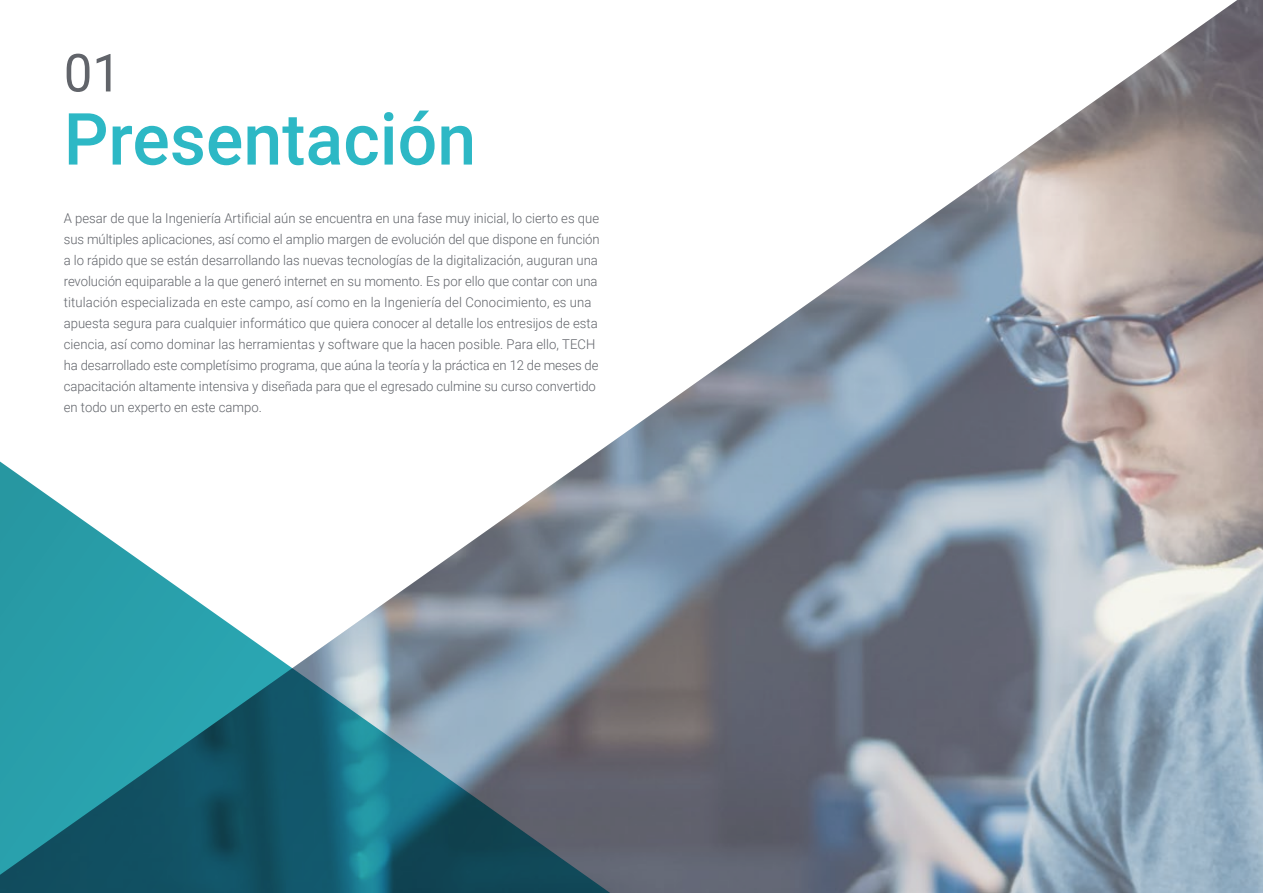
<style>
.page{position:relative;width:1263px;height:893px;background:#fff}
.page>*{position:absolute;margin:0;border:0;box-sizing:border-box;transform-origin:0 0}
.t1{font:500 72px "Roboto";color:#2db8c5}
.t2{font:52.5px "Roboto";color:#61646a}
.t3{font:300 13.5px/21px "Roboto";color:#61646a}
</style>
<div class="page">
<img style="left:606px;top:0;width:657px;height:893px">
<svg style="left:0;top:446px;width:640px;height:447px"></svg>
<h2 class="t2" style="left:64px;top:36px;width:59px">01</h2>
<h1 class="t1" style="left:64px;top:89px;width:414px">Presentación</h1>
<p class="t3" style="left:64px;top:207px;width:537px">A pesar de que la Ingeniería Artificial aún se encuentra en una fase muy inicial, lo cierto es que sus múltiples aplicaciones, así como el amplio margen de evolución del que dispone en función a lo rápido que se están desarrollando las nuevas tecnologías de la digitalización, auguran una revolución equiparable a la que generó internet en su momento. Es por ello que contar con una titulación especializada en este campo, así como en la Ingeniería del Conocimiento, es una apuesta segura para cualquier informático que quiera conocer al detalle los entresijos de esta ciencia, así como dominar las herramientas y software que la hacen posible. Para ello, TECH ha desarrollado este completísimo programa, que aúna la teoría y la práctica en 12 de meses de capacitación altamente intensiva y diseñada para que el egresado culmine su curso convertido en todo un experto en este campo.</p>
</div>
